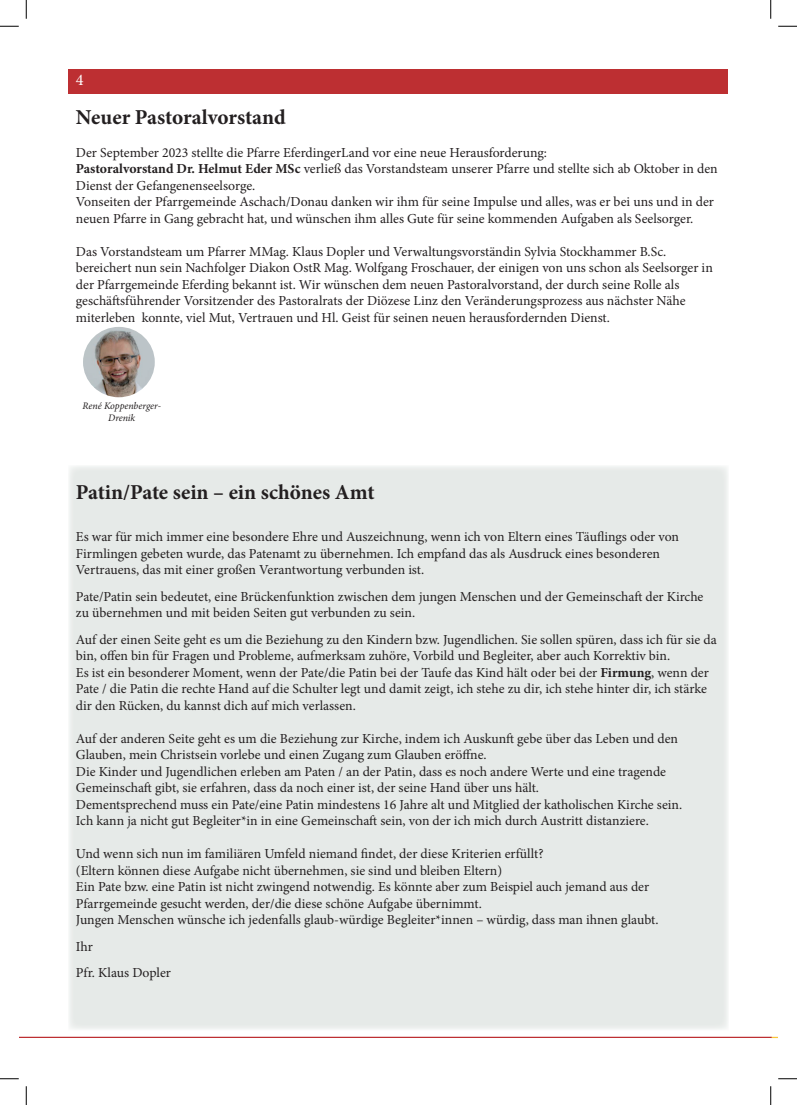
<style>
.page{position:relative;width:797px;height:1105px;background:#fff}
.page>*{position:absolute;margin:0;border:0;box-sizing:border-box;transform-origin:0 0}
.t1{font:700 21.25px "Minion Pro";letter-spacing:-.005em;color:#231f20}
.t2{font:16.25px "Minion Pro";color:#fff}
.t3{font:13.75px/16.5px "Minion Pro";color:#231f20}
.t4{font:italic 10px/12px "Minion Pro";letter-spacing:-.005em;color:#231f20;text-align:center}
.s1{font-weight:700}
</style>
<div class="page">
<hr style="left:19px;top:1037px;width:752px;height:1px;background:#bd2f32">
<div style="left:69px;top:69px;width:659px;height:25px;background:#bd2f32"></div>
<img style="left:83px;top:327px;width:72px;height:70px">
<svg style="left:0;top:25px;width:19px;height:2px"></svg>
<svg style="left:778px;top:25px;width:19px;height:2px"></svg>
<svg style="left:0;top:1078px;width:19px;height:1px"></svg>
<svg style="left:778px;top:1078px;width:19px;height:1px"></svg>
<svg style="left:25px;top:0;width:2px;height:19px"></svg>
<svg style="left:25px;top:1086px;width:2px;height:19px"></svg>
<svg style="left:770px;top:0;width:1px;height:19px"></svg>
<svg style="left:770px;top:1086px;width:1px;height:19px"></svg>
<p class="t2" style="left:76px;top:69px;width:9px">4</p>
<h1 class="t1" style="left:76px;top:102px;width:211px">Neuer Pastoralvorstand</h1>
<p class="t3" style="left:76px;top:144px;width:643px">Der September 2023 stellte die Pfarre EferdingerLand vor eine neue Herausforderung:<br><span class="s1">Pastoralvorstand Dr. Helmut Eder MSc</span> verließ das Vorstandsteam unserer Pfarre und stellte sich ab Oktober in den Dienst der Gefangenenseelsorge.<br>Vonseiten der Pfarrgemeinde Aschach/Donau danken wir ihm für seine Impulse und alles, was er bei uns und in der neuen Pfarre in Gang gebracht hat, und wünschen ihm alles Gute für seine kommenden Aufgaben als Seelsorger.</p>
<p class="t3" style="left:76px;top:243px;width:638px">Das Vorstandsteam um Pfarrer MMag. Klaus Dopler und Verwaltungsvorständin Sylvia Stockhammer B.Sc. bereichert nun sein Nachfolger Diakon OstR Mag. Wolfgang Froschauer, der einigen von uns schon als Seelsorger in der Pfarrgemeinde Eferding bekannt ist. Wir wünschen dem neuen Pastoralvorstand, der durch seine Rolle als geschäftsführender Vorsitzender des Pastoralrats der Diözese Linz den Veränderungsprozess aus nächster Nähe miterleben konnte, viel Mut, Vertrauen und Hl. Geist für seinen neuen herausfordernden Dienst.</p>
<p class="t4" style="left:82px;top:400px;width:80px">René Koppenberger-<br>Drenik</p>
<h1 class="t1" style="left:76px;top:478px;width:300px">Patin/Pate sein – ein schönes Amt</h1>
<p class="t3" style="left:76px;top:529px;width:604px">Es war für mich immer eine besondere Ehre und Auszeichnung, wenn ich von Eltern eines Täuflings oder von<br>Firmlingen gebeten wurde, das Patenamt zu übernehmen. Ich empfand das als Ausdruck eines besonderen<br>Vertrauens, das mit einer großen Verantwortung verbunden ist.</p>
<p class="t3" style="left:76px;top:588px;width:629px">Pate/Patin sein bedeutet, eine Brückenfunktion zwischen dem jungen Menschen und der Gemeinschaft der Kirche zu übernehmen und mit beiden Seiten gut verbunden zu sein.</p>
<p class="t3" style="left:76px;top:631px;width:642px">Auf der einen Seite geht es um die Beziehung zu den Kindern bzw. Jugendlichen. Sie sollen spüren, dass ich für sie da bin, offen bin für Fragen und Probleme, aufmerksam zuhöre, Vorbild und Begleiter, aber auch Korrektiv bin.<br>Es ist ein besonderer Moment, wenn der Pate/die Patin bei der Taufe das Kind hält oder bei der <span class="s1">Firmung</span>, wenn der Pate / die Patin die rechte Hand auf die Schulter legt und damit zeigt, ich stehe zu dir, ich stehe hinter dir, ich stärke dir den Rücken, du kannst dich auf mich verlassen.</p>
<p class="t3" style="left:76px;top:730px;width:608px">Auf der anderen Seite geht es um die Beziehung zur Kirche, indem ich Auskunft gebe über das Leben und den Glauben, mein Christsein vorlebe und einen Zugang zum Glauben eröffne.<br>Die Kinder und Jugendlichen erleben am Paten / an der Patin, dass es noch andere Werte und eine tragende Gemeinschaft gibt, sie erfahren, dass da noch einer ist, der seine Hand über uns hält.<br>Dementsprechend muss ein Pate/eine Patin mindestens 16 Jahre alt und Mitglied der katholischen Kirche sein.<br>Ich kann ja nicht gut Begleiter*in in eine Gemeinschaft sein, von der ich mich durch Austritt distanziere.</p>
<p class="t3" style="left:76px;top:846px;width:584px">Und wenn sich nun im familiären Umfeld niemand findet, der diese Kriterien erfüllt?<br>(Eltern können diese Aufgabe nicht übernehmen, sie sind und bleiben Eltern)<br>Ein Pate bzw. eine Patin ist nicht zwingend notwendig. Es könnte aber zum Beispiel auch jemand aus der Pfarrgemeinde gesucht werden, der/die diese schöne Aufgabe übernimmt.<br>Jungen Menschen wünsche ich jedenfalls glaub-würdige Begleiter*innen – würdig, dass man ihnen glaubt.</p>
<p class="t3" style="left:76px;top:933px;width:96px;line-height:26.5px">Ihr<br>Pfr. Klaus Dopler</p>
</div>
